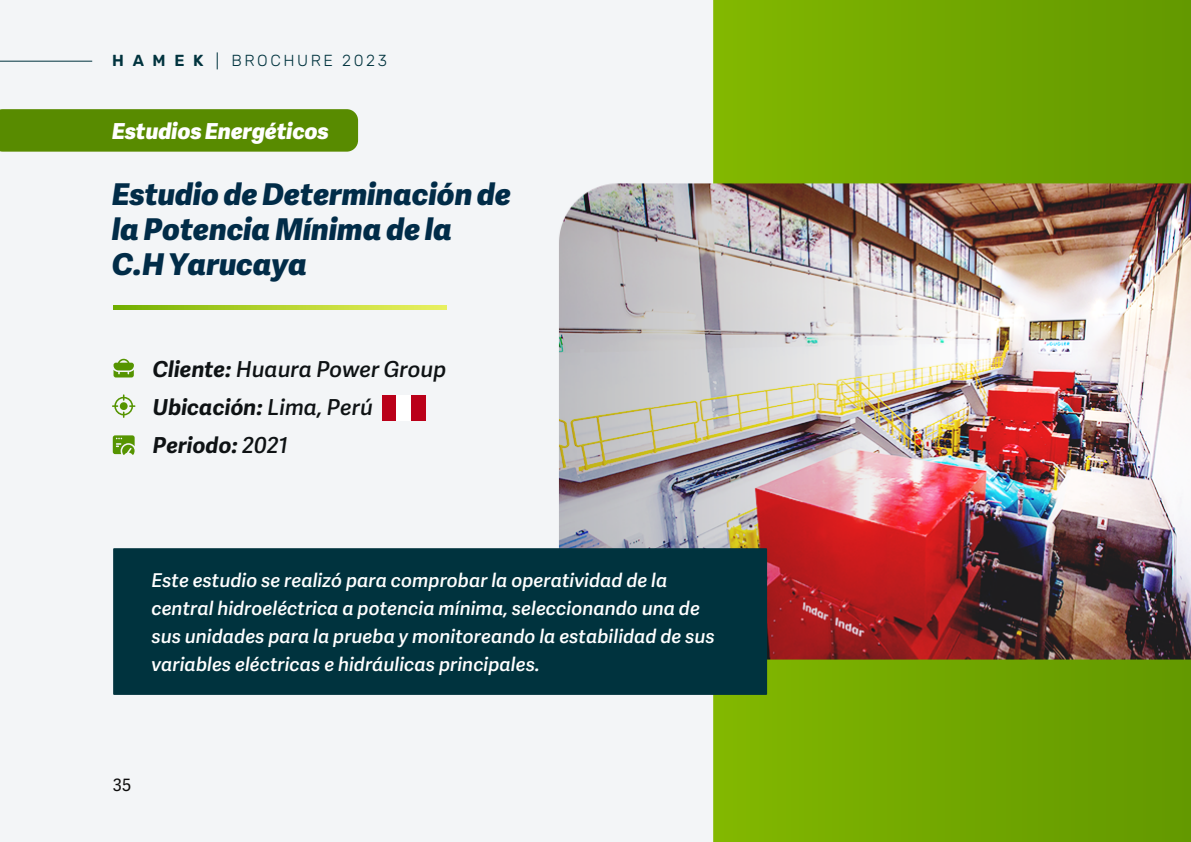
<style>
.page{position:relative;width:1191px;height:842px;background:#fff}
.page>*{position:absolute;margin:0;border:0;box-sizing:border-box;transform-origin:0 0}
.t1{font:italic 800 30px/35px "Adelle Sans EXT";color:#012c48}
.t2{font:italic 600 22px/38px "Adelle Sans EXT";color:#0e1214}
.t3{font:italic 800 22px "Adelle Sans EXT";color:#fff}
.t4{font:italic 600 19px/28px "Adelle Sans EXT";color:#fff}
.t5{font:17px "Adelle Sans EXT";color:#0c0c0c}
.t6{font:300 16px "Rubik";letter-spacing:.16em;color:#00333e}
.t7{font:600 16px "Rubik";color:#00333e}
.s1{font-weight:700}
</style>
<div class="page">
<img style="left:0;top:0;width:1191px;height:842px">
<svg style="left:217px;top:52px;width:1px;height:17px"></svg>
<hr style="left:0;top:61px;width:92px;height:1px;background:#00333e">
<svg style="left:113px;top:306px;width:333px;height:3px"></svg>
<div style="left:113px;top:548px;width:654px;height:147px;background:#00333e"></div>
<svg style="left:113px;top:359px;width:21px;height:18px"></svg>
<svg style="left:113px;top:435px;width:22px;height:20px"></svg>
<svg style="left:112px;top:394px;width:23px;height:24px"></svg>
<div style="left:0;top:109px;width:358px;height:43px;background:#588b00"></div>
<div style="left:382px;top:395px;width:44px;height:26px;background:#ba0019"></div>
<div style="left:396px;top:395px;width:15px;height:26px;background:#fff"></div>
<p class="t7" style="left:112px;top:52px;width:93px">H A M E K</p>
<p class="t6" style="left:231px;top:52px;width:157px">BROCHURE 2023</p>
<p class="t3" style="left:112px;top:112px;width:219px">Estudios Energéticos</p>
<h1 class="t1" style="left:112px;top:174px;width:401px">Estudio de Determinación de la Potencia Mínima de la<br>C.H Yarucaya</h1>
<p class="t2" style="left:153px;top:348px;width:295px"><span class="s1">Cliente:</span> Huaura Power Group<br><span class="s1">Ubicación:</span> Lima, Perú<br><span class="s1">Periodo:</span> 2021</p>
<p class="t4" style="left:151px;top:565px;width:565px">Este estudio se realizó para comprobar la operatividad de la central hidroeléctrica a potencia mínima, seleccionando una de sus unidades para la prueba y monitoreando la estabilidad de sus variables eléctricas e hidráulicas principales.</p>
<p class="t5" style="left:113px;top:771px;width:20px">35</p>
</div>
